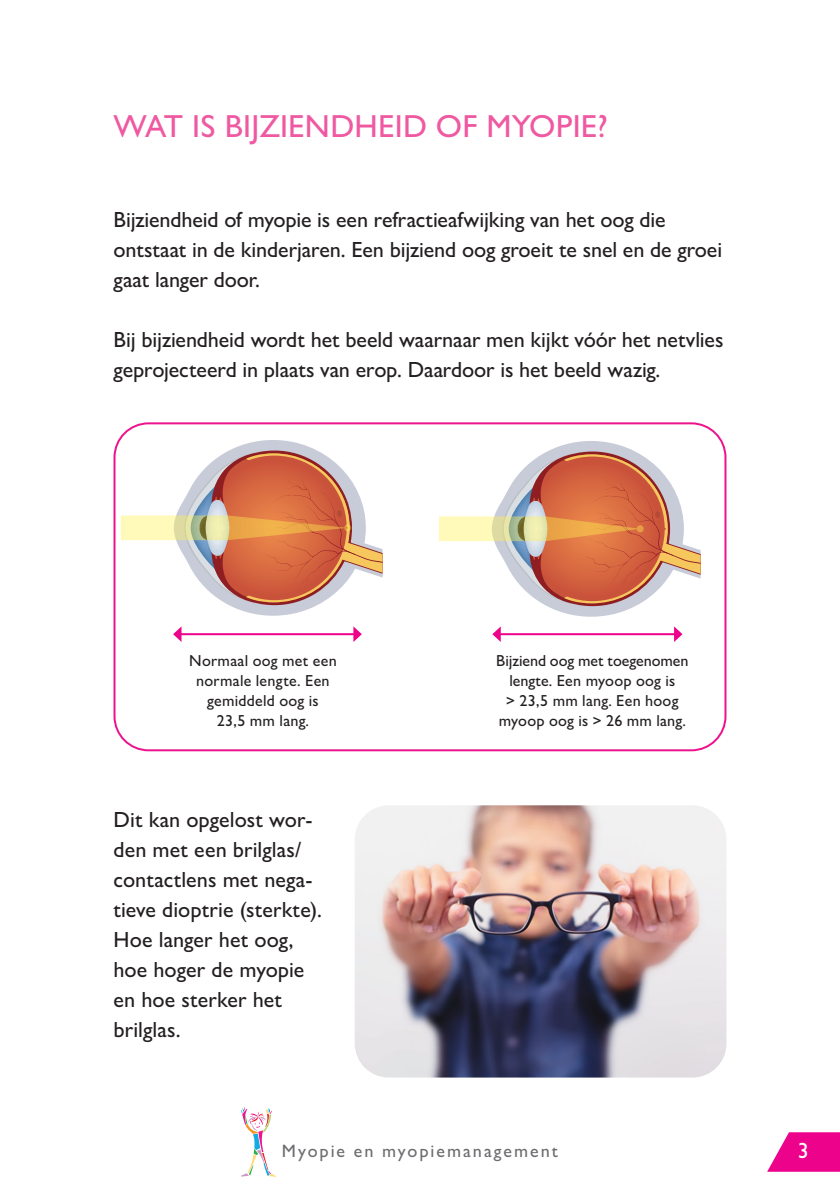
<style>
.page{position:relative;width:840px;height:1191px;background:#fff}
.page>*{position:absolute;margin:0;border:0;box-sizing:border-box;transform-origin:0 0}
.t1{font:500 32px "Gill Sans Nova";letter-spacing:.005em;color:#ef59a1}
.t2{font:500 22px/30px "Gill Sans Nova";letter-spacing:-.005em;color:#231f20}
.t3{font:500 22px "Gill Sans Nova";color:#fff}
.t4{font:500 18px "Gill Sans Nova";letter-spacing:.11em;color:#6c6d70}
.t5{font:500 16px/20px "Gill Sans Nova";letter-spacing:.015em;color:#231f20;text-align:center}
</style>
<div class="page">
<svg style="left:767px;top:1132px;width:72px;height:39px"></svg>
<svg style="left:241px;top:1107px;width:35px;height:69px"></svg>
<svg style="left:439px;top:441px;width:261px;height:175px"></svg>
<svg style="left:121px;top:440px;width:261px;height:176px"></svg>
<div style="left:113px;top:422px;width:613px;height:329px;border:2px solid #ed138d;border-radius:34px"></div>
<hr style="left:180px;top:633px;width:174px;height:2px;background:#ed028c">
<svg style="left:173px;top:627px;width:8px;height:15px"></svg>
<svg style="left:353px;top:626px;width:8px;height:16px"></svg>
<hr style="left:499px;top:633px;width:175px;height:2px;background:#ed028c">
<svg style="left:492px;top:627px;width:8px;height:15px"></svg>
<svg style="left:673px;top:626px;width:9px;height:16px"></svg>
<img style="left:355px;top:805px;width:371px;height:272px">
<h1 class="t1" style="left:113px;top:106px;width:495px">WAT IS BIJZIENDHEID OF MYOPIE?</h1>
<p class="t2" style="left:113px;top:204px;width:609px">Bijziendheid of myopie is een refractieafwijking van het oog die ontstaat in de kinderjaren. Een bijziend oog groeit te snel en de groei gaat langer door.</p>
<p class="t2" style="left:113px;top:324px;width:611px">Bij bijziendheid wordt het beeld waarnaar men kijkt vóór het netvlies geprojecteerd in plaats van erop. Daardoor is het beeld wazig.</p>
<p class="t5" style="left:189px;top:651px;width:149px">Normaal oog met een normale lengte. Een gemiddeld oog is<br>23,5 mm lang.</p>
<p class="t5" style="left:496px;top:651px;width:193px">Bijziend oog met toegenomen lengte. Een myoop oog is<br>&gt; 23,5 mm lang. Een hoog myoop oog is &gt; 26 mm lang.</p>
<p class="t2" style="left:113px;top:804px;width:210px">Dit kan opgelost wor&shy;den met een brilglas/ contactlens met nega&shy;tieve dioptrie (sterkte).<br>Hoe langer het oog, hoe hoger de myopie en hoe sterker het brilglas.</p>
<p class="t4" style="left:282px;top:1139px;width:278px">Myopie en myopiemanagement</p>
<p class="t3" style="left:797px;top:1136px;width:12px">3</p>
</div>
